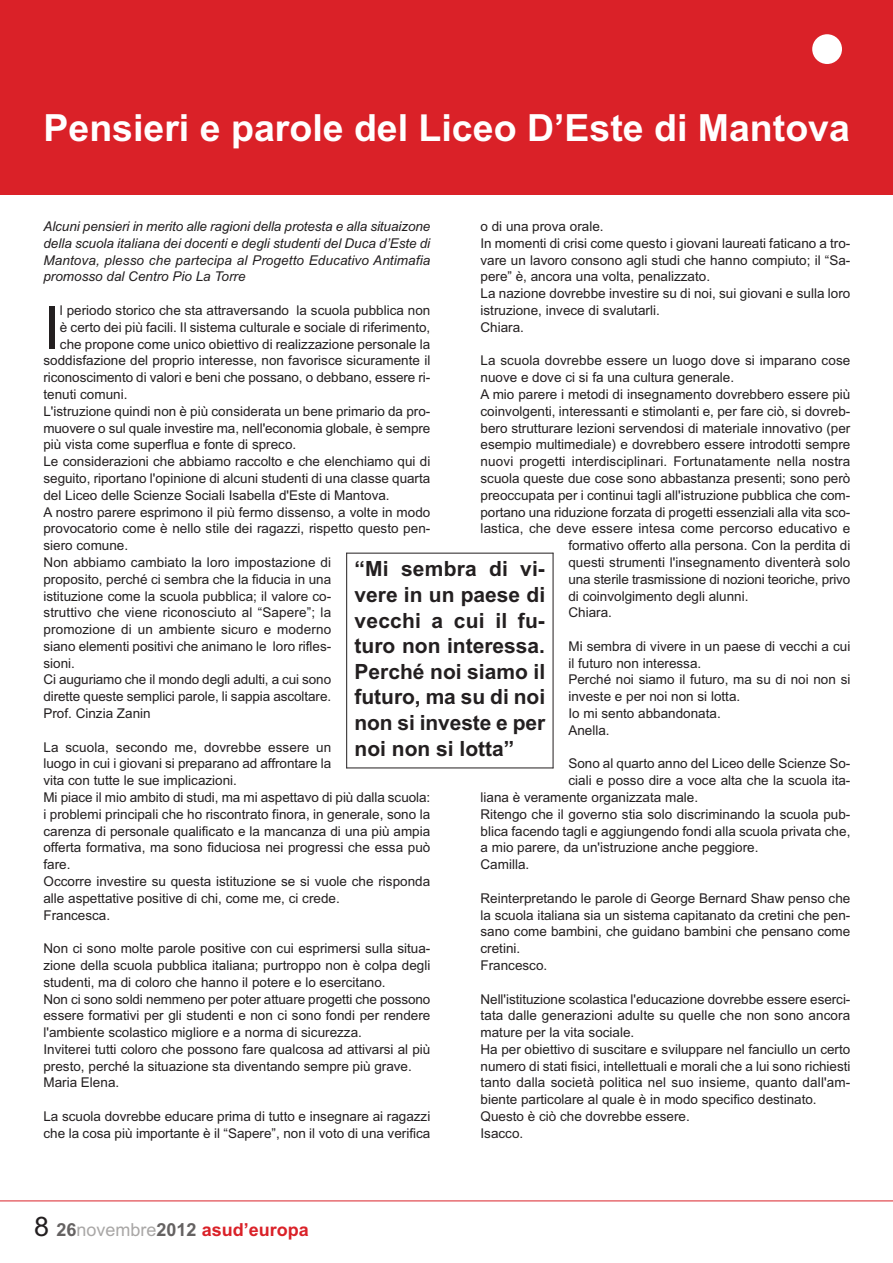
<style>
.page{position:relative;width:893px;height:1263px;background:#fff}
.page>*{position:absolute;margin:0;border:0;box-sizing:border-box;transform-origin:0 0}
.t1{font:59.55px "Arial";color:#231f20}
.t2{font:700 37.5px "Arial";color:#fff}
.t3{font:700 21px/25.7px "Arial";color:#231f20;text-align:justify}
.t4{font:700 18px "Arial";color:#da2128}
.t5{font:13.5px/16.8px "Arial";color:#231f20}
.t6{font:italic 13.5px/16.8px "Arial";color:#231f20;text-align:justify}
.s1{font-weight:400;font-size:27px;color:#231f20}
.s2{color:#656262}
.s3{font-weight:400;color:#a9a7a6}
</style>
<div class="page">
<div style="left:0;top:0;width:892px;height:194px;background:#da2128"></div>
<div style="left:812px;top:34px;width:30px;height:30px;background:#fff;border-radius:50%"></div>
<hr style="left:0;top:1201px;width:892px;height:1px;background:#da2128">
<hr style="left:346px;top:553px;width:1px;height:215px;background:#231f20">
<hr style="left:552px;top:553px;width:1px;height:215px;background:#231f20">
<hr style="left:346px;top:553px;width:207px;height:1px;background:#231f20">
<hr style="left:346px;top:768px;width:207px;height:1px;background:#231f20">
<h2 class="t2" style="left:43px;top:114px;width:808px">Pensieri e parole del Liceo D’Este di Mantova</h2>
<p class="t6" style="left:43px;top:219px;width:388px">Alcuni pensieri in merito alle ragioni della protesta e alla situaizone della scuola italiana dei docenti e degli studenti del Duca d’Este di Mantova, plesso che partecipa al Progetto Educativo Antimafia promosso dal Centro Pio La Torre</p>
<h1 class="t1" style="left:43px;top:306px;width:18px">I</h1>
<p class="t5" style="left:60px;top:303px;width:372px">l periodo storico che sta attraversando la scuola pubblica non</p>
<p class="t5" style="left:480px;top:219px;width:371px">o di una prova orale.<br>In momenti di crisi come questo i giovani laureati faticano a tro&shy;vare un lavoro consono agli studi che hanno compiuto; il “Sa&shy;pere” è, ancora una volta, penalizzato.<br>La nazione dovrebbe investire su di noi, sui giovani e sulla loro istruzione, invece di svalutarli.<br>Chiara.</p>
<p class="t5" style="left:480px;top:354px;width:371px">La scuola dovrebbe essere un luogo dove si imparano cose</p>
<p class="t5" style="left:480px;top:370px;width:255px">nuove e dove ci si fa una cultura generale.</p>
<p class="t5" style="left:480px;top:387px;width:371px">A mio parere i metodi di insegnamento dovrebbero essere più</p>
<p class="t5" style="left:480px;top:404px;width:371px">coinvolgenti, interessanti e stimolanti e, per fare ciò, si dovreb-</p>
<p class="t5" style="left:480px;top:421px;width:371px">bero strutturare lezioni servendosi di materiale innovativo (per</p>
<p class="t5" style="left:480px;top:438px;width:371px">esempio multimediale) e dovrebbero essere introdotti sempre</p>
<p class="t5" style="left:480px;top:454px;width:371px">nuovi progetti interdisciplinari. Fortunatamente nella nostra</p>
<p class="t5" style="left:480px;top:471px;width:371px">scuola queste due cose sono abbastanza presenti; sono però</p>
<p class="t5" style="left:480px;top:488px;width:371px">preoccupata per i continui tagli all'istruzione pubblica che com-</p>
<p class="t5" style="left:480px;top:505px;width:371px">portano una riduzione forzata di progetti essenziali alla vita sco-</p>
<p class="t5" style="left:480px;top:522px;width:371px">lastica, che deve essere intesa come percorso educativo e</p>
<p class="t5" style="left:568px;top:538px;width:283px">formativo offerto alla persona. Con la perdita di</p>
<p class="t5" style="left:568px;top:555px;width:283px">questi strumenti l'insegnamento diventerà solo</p>
<p class="t5" style="left:568px;top:572px;width:283px">una sterile trasmissione di nozioni teoriche, privo</p>
<p class="t5" style="left:568px;top:589px;width:181px">di coinvolgimento degli alunni.</p>
<p class="t5" style="left:568px;top:606px;width:45px">Chiara.</p>
<p class="t5" style="left:568px;top:639px;width:283px">Mi sembra di vivere in un paese di vecchi a cui il futuro non interessa.<br>Perché noi siamo il futuro, ma su di noi non si investe e per noi non si lotta.<br>Io mi sento abbandonata.<br>Anella.</p>
<p class="t5" style="left:568px;top:757px;width:283px">Sono al quarto anno del Liceo delle Scienze So-</p>
<p class="t5" style="left:568px;top:773px;width:283px">ciali e posso dire a voce alta che la scuola ita-</p>
<p class="t5" style="left:480px;top:790px;width:219px">liana è veramente organizzata male.</p>
<p class="t5" style="left:480px;top:807px;width:371px">Ritengo che il governo stia solo discriminando la scuola pub-</p>
<p class="t5" style="left:480px;top:824px;width:371px">blica facendo tagli e aggiungendo fondi alla scuola privata che,</p>
<p class="t5" style="left:480px;top:841px;width:279px">a mio parere, da un'istruzione anche peggiore.</p>
<p class="t5" style="left:480px;top:857px;width:50px">Camilla.</p>
<p class="t5" style="left:480px;top:891px;width:371px">Reinterpretando le parole di George Bernard Shaw penso che la scuola italiana sia un sistema capitanato da cretini che pen&shy;sano come bambini, che guidano bambini che pensano come cretini.<br>Francesco.</p>
<p class="t5" style="left:480px;top:992px;width:371px">Nell'istituzione scolastica l'educazione dovrebbe essere eserci&shy;tata dalle generazioni adulte su quelle che non sono ancora mature per la vita sociale.<br>Ha per obiettivo di suscitare e sviluppare nel fanciullo un certo numero di stati fisici, intellettuali e morali che a lui sono richiesti tanto dalla società politica nel suo insieme, quanto dall'am&shy;biente particolare al quale è in modo specifico destinato.<br>Questo è ciò che dovrebbe essere.<br>Isacco.</p>
<p class="t5" style="left:60px;top:320px;width:372px">è certo dei più facili. Il sistema culturale e sociale di riferimento,</p>
<p class="t5" style="left:60px;top:337px;width:372px">che propone come unico obiettivo di realizzazione personale la</p>
<p class="t5" style="left:43px;top:354px;width:388px">soddisfazione del proprio interesse, non favorisce sicuramente il</p>
<p class="t5" style="left:43px;top:370px;width:388px">riconoscimento di valori e beni che possano, o debbano, essere ri-</p>
<p class="t5" style="left:43px;top:387px;width:85px">tenuti comuni.</p>
<p class="t5" style="left:43px;top:404px;width:388px">L'istruzione quindi non è più considerata un bene primario da pro-</p>
<p class="t5" style="left:43px;top:421px;width:388px">muovere o sul quale investire ma, nell'economia globale, è sempre</p>
<p class="t5" style="left:43px;top:438px;width:254px">più vista come superflua e fonte di spreco.</p>
<p class="t5" style="left:43px;top:454px;width:388px">Le considerazioni che abbiamo raccolto e che elenchiamo qui di</p>
<p class="t5" style="left:43px;top:471px;width:388px">seguito, riportano l'opinione di alcuni studenti di una classe quarta</p>
<p class="t5" style="left:43px;top:488px;width:348px">del Liceo delle Scienze Sociali Isabella d'Este di Mantova.</p>
<p class="t5" style="left:43px;top:505px;width:388px">A nostro parere esprimono il più fermo dissenso, a volte in modo</p>
<p class="t5" style="left:43px;top:522px;width:388px">provocatorio come è nello stile dei ragazzi, rispetto questo pen-</p>
<p class="t5" style="left:43px;top:538px;width:86px">siero comune.</p>
<p class="t5" style="left:43px;top:555px;width:289px">Non abbiamo cambiato la loro impostazione di</p>
<p class="t5" style="left:43px;top:572px;width:289px">proposito, perché ci sembra che la fiducia in una</p>
<p class="t5" style="left:43px;top:589px;width:289px">istituzione come la scuola pubblica; il valore co-</p>
<p class="t5" style="left:43px;top:605px;width:289px">struttivo che viene riconosciuto al “Sapere”; la</p>
<p class="t5" style="left:43px;top:622px;width:289px">promozione di un ambiente sicuro e moderno</p>
<p class="t5" style="left:43px;top:639px;width:289px">siano elementi positivi che animano le loro rifles-</p>
<p class="t5" style="left:43px;top:656px;width:33px">sioni.</p>
<p class="t5" style="left:43px;top:673px;width:289px">Ci auguriamo che il mondo degli adulti, a cui sono</p>
<p class="t5" style="left:43px;top:689px;width:289px">dirette queste semplici parole, li sappia ascoltare.</p>
<p class="t5" style="left:43px;top:706px;width:109px">Prof. Cinzia Zanin</p>
<p class="t5" style="left:43px;top:740px;width:388px">La scuola, secondo me, dovrebbe essere un<br>luogo in cui i giovani si preparano ad affrontare la<br>vita con tutte le sue implicazioni.<br>Mi piace il mio ambito di studi, ma mi aspettavo di più dalla scuola: i problemi principali che ho riscontrato finora, in generale, sono la carenza di personale qualificato e la mancanza di una più ampia offerta formativa, ma sono fiduciosa nei progressi che essa può fare.<br>Occorre investire su questa istituzione se si vuole che risponda alle aspettative positive di chi, come me, ci crede.<br>Francesca.</p>
<p class="t5" style="left:43px;top:941px;width:388px">Non ci sono molte parole positive con cui esprimersi sulla situa&shy;zione della scuola pubblica italiana; purtroppo non è colpa degli studenti, ma di coloro che hanno il potere e lo esercitano.<br>Non ci sono soldi nemmeno per poter attuare progetti che possono essere formativi per gli studenti e non ci sono fondi per rendere l'ambiente scolastico migliore e a norma di sicurezza.<br>Inviterei tutti coloro che possono fare qualcosa ad attivarsi al più presto, perché la situazione sta diventando sempre più grave.<br>Maria Elena.</p>
<p class="t5" style="left:43px;top:1109px;width:388px">La scuola dovrebbe educare prima di tutto e insegnare ai ragazzi che la cosa più importante è il “Sapere”, non il voto di una verifica</p>
<h3 class="t3" style="left:354px;top:558px;width:192px">“Mi sembra di vi&shy;vere in un paese di vecchi a cui il fu&shy;turo non interessa.<br>Perché noi siamo il futuro, ma su di noi non si investe e per noi non si lotta”</h3>
<h3 class="t4" style="left:34px;top:1223px;width:276px"><span class="s1">8</span> <span class="s2">26</span><span class="s3">novembre</span><span class="s2">2012</span> asud’europa</h3>
</div>
